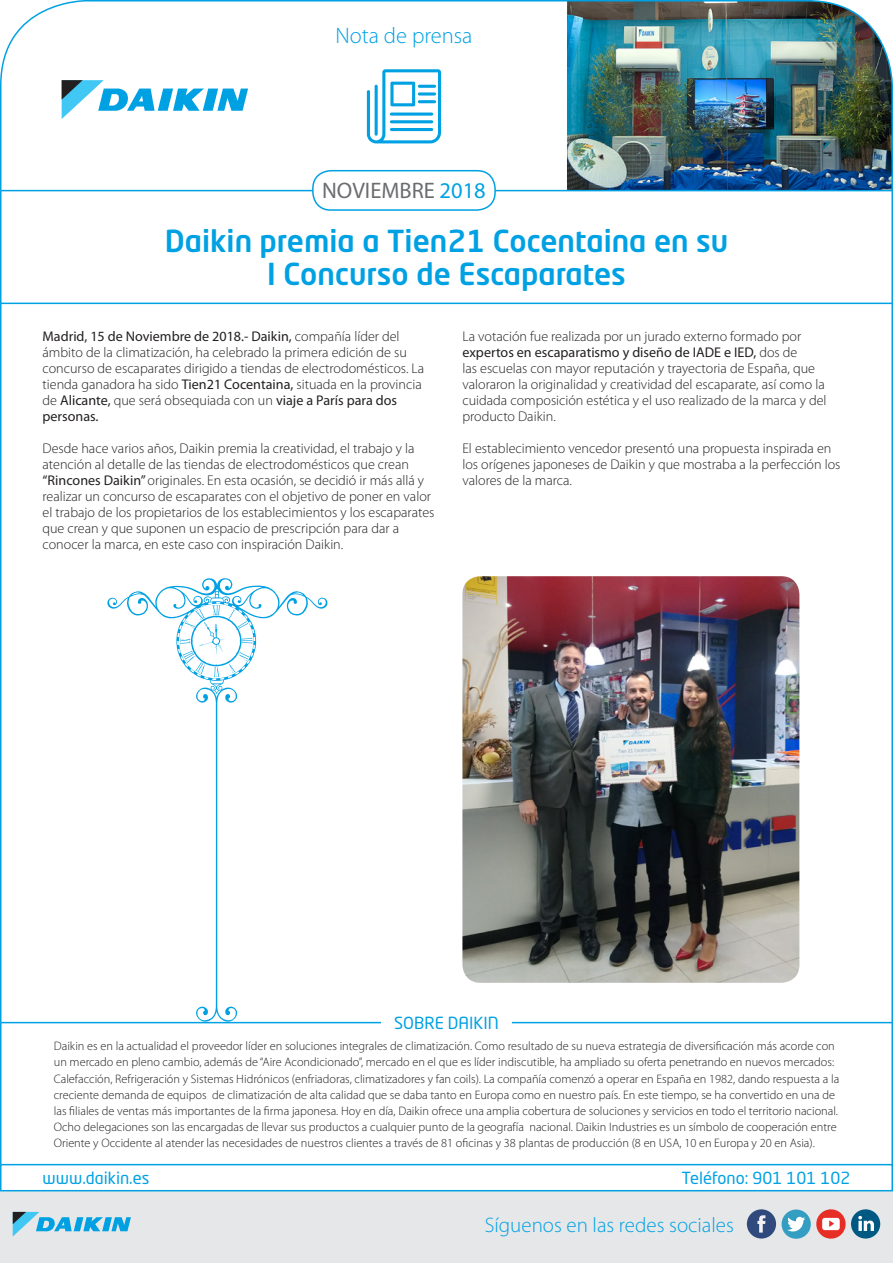
<style>
.page{position:relative;width:893px;height:1263px;background:#fff}
.page>*{position:absolute;margin:0;border:0;box-sizing:border-box;transform-origin:0 0}
.t1{font:500 30px "Neo Tech Std";color:#00a1e3}
.t2{font:22.5px "Myriad Pro";color:#6c6d70}
.t3{font:300 22.5px "Myriad Pro";color:#00a1e3}
.t4{font:300 21px "Myriad Pro";color:#00a1e3}
.t5{font:16.5px "Neo Tech Std";color:#00a1e3}
.t6{font:300 14.1px/16px "Myriad Pro";color:#231f20}
.t7{font:300 12.3px/16px "Myriad Pro";color:#231f20}
.s1{color:#00a1e3}
.s2{font-weight:400}
</style>
<div class="page">
<img style="left:567px;top:1px;width:323px;height:189px">
<hr style="left:0;top:190px;width:893px;height:1px;background:#00a1e3">
<svg style="left:367px;top:69px;width:74px;height:74px"></svg>
<hr style="left:375px;top:85px;width:3px;height:51px;background:#00a1e3;border-radius:2px">
<div style="left:0;top:1165px;width:893px;height:98px;background:#e6e7e9"></div>
<div style="left:1px;top:1165px;width:891px;height:26px;background:#fff"></div>
<div style="left:0;top:1164px;width:893px;height:27px;border:2px solid #00a1e3"></div>
<svg style="left:13px;top:1212px;width:118px;height:24px"></svg>
<div style="left:851px;top:1209px;width:29px;height:29px;background:#005982;border-radius:50%"></div>
<svg style="left:858px;top:1216px;width:16px;height:15px"></svg>
<div style="left:782px;top:1209px;width:29px;height:30px;background:#339ec2;border-radius:50%"></div>
<svg style="left:787px;top:1217px;width:18px;height:14px"></svg>
<svg style="left:816px;top:1209px;width:30px;height:30px"></svg>
<svg style="left:822px;top:1218px;width:18px;height:12px"></svg>
<div style="left:747px;top:1209px;width:29px;height:29px;background:#304a7d;border-radius:50%"></div>
<svg style="left:757px;top:1215px;width:8px;height:17px"></svg>
<svg style="left:62px;top:80px;width:186px;height:39px"></svg>
<hr style="left:0;top:303px;width:893px;height:1px;background:#00a1e3">
<div style="left:313px;top:171px;width:182px;height:39px;background:#fff;border-radius:18px"></div>
<div style="left:312px;top:170px;width:184px;height:41px;border:2px solid #00a1e3;border-radius:18px"></div>
<hr style="left:0;top:1022px;width:893px;height:1px;background:#00a1e3">
<div style="left:381px;top:1016px;width:131px;height:13px;background:#fff"></div>
<svg style="left:107px;top:578px;width:220px;height:446px"></svg>
<img style="left:462px;top:576px;width:337px;height:407px">
<p class="t3" style="left:335px;top:21px;width:138px">Nota de prensa</p>
<p class="t2" style="left:322px;top:176px;width:165px">NOVIEMBRE <span class="s1">2018</span></p>
<p class="t1" style="left:165px;top:221px;width:565px">Daikin premia a Tien21 Cocentaina en su</p>
<p class="t1" style="left:267px;top:254px;width:360px">I Concurso de Escaparates</p>
<p class="t6" style="left:43px;top:328px;width:383px"><span class="s2">Madrid, 15 de Noviembre de 2018.- Daikin,</span> compañía líder del ámbito de la climatización, ha celebrado la primera edición de su concurso de escaparates dirigido a tiendas de electrodomésticos. La tienda ganadora ha sido <span class="s2">Tien21 Cocentaina,</span> situada en la provincia de <span class="s2">Alicante,</span> que será obsequiada con un <span class="s2">viaje a París para dos personas.</span></p>
<p class="t6" style="left:43px;top:440px;width:393px">Desde hace varios años, Daikin premia la creatividad, el trabajo y la atención al detalle de las tiendas de electrodomésticos que crean <span class="s2">“Rincones Daikin”</span> originales. En esta ocasión, se decidió ir más allá y realizar un concurso de escaparates con el objetivo de poner en valor el trabajo de los propietarios de los establecimientos y los escaparates que crean y que suponen un espacio de prescripción para dar a conocer la marca, en este caso con inspiración Daikin.</p>
<p class="t6" style="left:462px;top:328px;width:366px">La votación fue realizada por un jurado externo formado por <span class="s2">expertos en escaparatismo y diseño de IADE e IED,</span> dos de<br>las escuelas con mayor reputación y trayectoria de España, que valoraron la originalidad y creatividad del escaparate, así como la cuidada composición estética y el uso realizado de la marca y del producto Daikin.</p>
<p class="t6" style="left:462px;top:440px;width:380px">El establecimiento vencedor presentó una propuesta inspirada en los orígenes japoneses de Daikin y que mostraba a la perfección los valores de la marca.</p>
<p class="t5" style="left:394px;top:1013px;width:106px">SOBRE DAIKIN</p>
<p class="t7" style="left:54px;top:1038px;width:787px">Daikin es en la actualidad el proveedor líder en soluciones integrales de climatización. Como resultado de su nueva estrategia de diversificación más acorde con un mercado en pleno cambio, además de “Aire Acondicionado”, mercado en el que es líder indiscutible, ha ampliado su oferta penetrando en nuevos mercados:<br>Calefacción, Refrigeración y Sistemas Hidrónicos (enfriadoras, climatizadores y fan coils). La compañía comenzó a operar en España en 1982, dando respuesta a la creciente demanda de equipos de climatización de alta calidad que se daba tanto en Europa como en nuestro país. En este tiempo, se ha convertido en una de las filiales de ventas más importantes de la firma japonesa. Hoy en día, Daikin ofrece una amplia cobertura de soluciones y servicios en todo el territorio nacional.<br>Ocho delegaciones son las encargadas de llevar sus productos a cualquier punto de la geografía nacional. Daikin Industries es un símbolo de cooperación entre Oriente y Occidente al atender las necesidades de nuestros clientes a través de 81 oficinas y 38 plantas de producción (8 en USA, 10 en Europa y 20 en Asia).</p>
<p class="t5" style="left:43px;top:1168px;width:108px">www.daikin.es</p>
<p class="t5" style="left:681px;top:1168px;width:171px">Teléfono: 901 101 102</p>
<p class="t4" style="left:485px;top:1212px;width:251px">Síguenos en las redes sociales</p>
</div>
